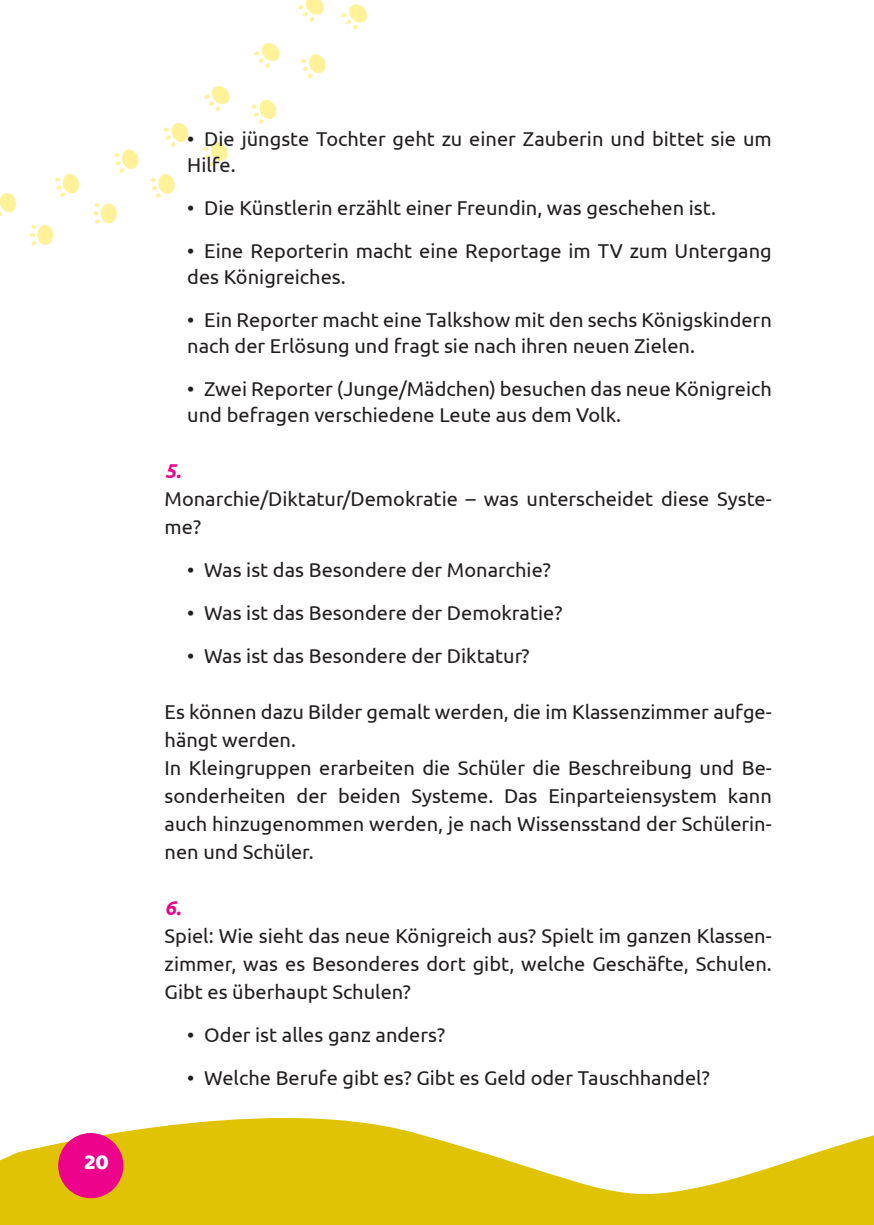
<style>
.page{position:relative;width:874px;height:1225px;background:#fff}
.page>*{position:absolute;margin:0;border:0;box-sizing:border-box;transform-origin:0 0}
.t1{font:22px "Baloo Tammudu";color:#fff}
.t2{font:20px/28px "Ubuntu";color:#231f20}
.t3{font:italic 700 20px "Ubuntu";color:#ed028c}
</style>
<div class="page">
<svg style="left:0;top:1118px;width:873px;height:107px;fill:#e1c306"></svg>
<div style="left:58px;top:1133px;width:65px;height:65px;background:#ed028c;border-radius:50%"></div>
<svg style="left:301px;top:54px;width:25px;height:24px"></svg>
<svg style="left:251px;top:99px;width:26px;height:25px"></svg>
<svg style="left:203px;top:142px;width:25px;height:24px"></svg>
<svg style="left:341px;top:4px;width:26px;height:26px"></svg>
<svg style="left:254px;top:42px;width:26px;height:26px"></svg>
<svg style="left:298px;top:0;width:26px;height:22px"></svg>
<svg style="left:204px;top:86px;width:26px;height:25px"></svg>
<svg style="left:164px;top:122px;width:25px;height:25px"></svg>
<div style="left:101px;top:203px;width:16px;height:20px;background:#fff298;border-radius:50%"></div>
<svg style="left:93px;top:203px;width:7px;height:21px"></svg>
<div style="left:37px;top:225px;width:16px;height:20px;background:#fff298;border-radius:50%"></div>
<svg style="left:30px;top:225px;width:7px;height:21px"></svg>
<svg style="left:150px;top:174px;width:25px;height:24px"></svg>
<svg style="left:55px;top:174px;width:24px;height:23px"></svg>
<svg style="left:114px;top:149px;width:25px;height:24px"></svg>
<svg style="left:0;top:193px;width:16px;height:23px"></svg>
<p class="t1" style="left:84px;top:1148px;width:26px">20</p>
<p class="t2" style="left:187px;top:125px;width:585px;line-height:26px">• Die jüngste Tochter geht zu einer Zauberin und bittet sie um<br>Hilfe.</p>
<p class="t2" style="left:187px;top:193px;width:530px">• Die Künstlerin erzählt einer Freundin, was geschehen ist.</p>
<p class="t2" style="left:187px;top:237px;width:585px;line-height:26px">• Eine Reporterin macht eine Reportage im TV zum Untergang des Königreiches.</p>
<p class="t2" style="left:187px;top:306px;width:585px;line-height:26px">• Ein Reporter macht eine Talkshow mit den sechs Königskindern nach der Erlösung und fragt sie nach ihren neuen Zielen.</p>
<p class="t2" style="left:187px;top:375px;width:585px;line-height:26px">• Zwei Reporter (Junge/Mädchen) besuchen das neue Königreich und befragen verschiedene Leute aus dem Volk.</p>
<p class="t3" style="left:164px;top:459px;width:18px">5.</p>
<p class="t2" style="left:164px;top:484px;width:608px">Monarchie/Diktatur/Demokratie – was unterscheidet diese Syste&shy;me?</p>
<p class="t2" style="left:187px;top:555px;width:365px">• Was ist das Besondere der Monarchie?</p>
<p class="t2" style="left:187px;top:598px;width:376px">• Was ist das Besondere der Demokratie?</p>
<p class="t2" style="left:187px;top:641px;width:344px">• Was ist das Besondere der Diktatur?</p>
<p class="t2" style="left:164px;top:697px;width:608px">Es können dazu Bilder gemalt werden, die im Klassenzimmer aufge&shy;hängt werden.<br>In Kleingruppen erarbeiten die Schüler die Beschreibung und Be&shy;sonderheiten der beiden Systeme. Das Einparteiensystem kann auch hinzugenommen werden, je nach Wissensstand der Schülerin&shy;nen und Schüler.</p>
<p class="t3" style="left:164px;top:896px;width:18px">6.</p>
<p class="t2" style="left:164px;top:921px;width:608px;text-align:justify">Spiel: Wie sieht das neue Königreich aus? Spielt im ganzen Klassen&shy;zimmer, was es Besonderes dort gibt, welche Geschäfte, Schulen.<br>Gibt es überhaupt Schulen?</p>
<p class="t2" style="left:187px;top:1020px;width:259px">• Oder ist alles ganz anders?</p>
<p class="t2" style="left:187px;top:1063px;width:523px">• Welche Berufe gibt es? Gibt es Geld oder Tauschhandel?</p>
</div>
